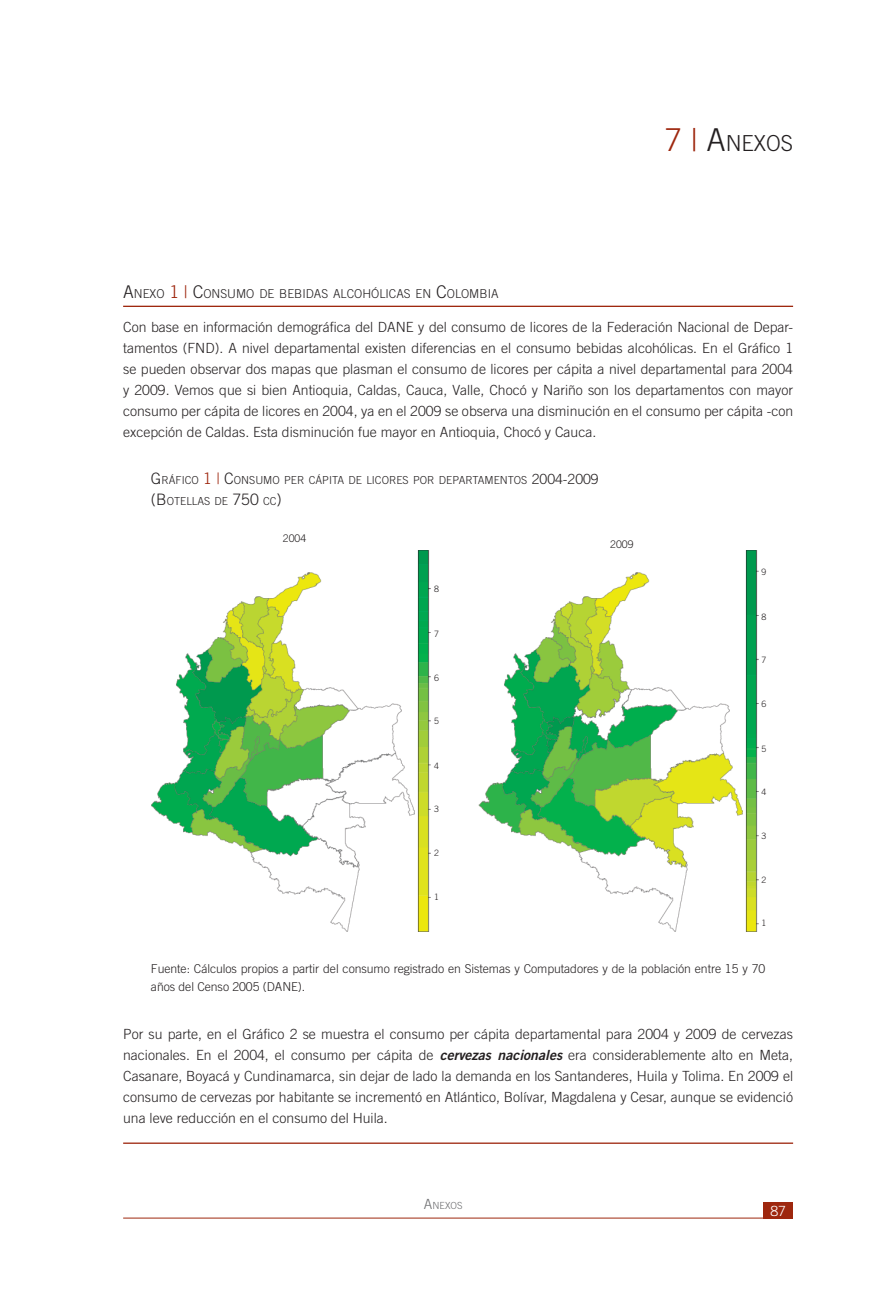
<style>
.page{position:relative;width:893px;height:1295px;background:#fff}
.page>*{position:absolute;margin:0;border:0;box-sizing:border-box;transform-origin:0 0}
.t1{font:300 22.05px "Trade Gothic";color:#231f20}
.t2{font:300 14px/21px "Trade Gothic";color:#231f20;text-align:justify}
.t3{font:300 14px "Trade Gothic";color:#fff}
.t4{font:300 12.25px/17.5px "Trade Gothic";letter-spacing:-.005em;color:#231f20}
.t5{font:300 12.25px "Trade Gothic";color:#231f20}
.t6{font:300 11.03px/21px "Trade Gothic";color:#231f20}
.t7{font:300 10.5px "Trade Gothic";letter-spacing:-.005em;color:#231f20}
.t8{font:300 9.8px "Trade Gothic";color:#6d6e70}
.t9{font:300 8.75px "Trade Gothic";color:#231f20}
.s1{font-size:17.5px}
.s2{font-size:17.5px;color:#9e270e}
.s3{font-size:31.5px;color:#9e270e}
.s4{font-size:31.5px}
.s5{font-size:15.75px}
.s6{font-size:15.75px;color:#9e270e}
.s7{font-size:14px}
.s8{font-family:"Trade Gothic Bold Two";font-weight:400;font-style:italic}
</style>
<div class="page">
<hr style="left:123px;top:1217px;width:640px;height:1px;background:#9e270e">
<div style="left:763px;top:1201px;width:30px;height:17px;background:#9e270e"></div>
<hr style="left:123px;top:305px;width:670px;height:2px;background:#9e270e">
<hr style="left:123px;top:1142px;width:670px;height:1px;background:#9e270e">
<img style="left:151px;top:550px;width:280px;height:381px">
<img style="left:479px;top:550px;width:280px;height:381px">
<p class="t5" style="left:123px;top:289px;width:377px"><span class="s1">A</span>NEXO <span class="s2">1 |</span> <span class="s1">C</span>ONSUMO DE BEBIDAS ALCOHÓLICAS EN <span class="s1">C</span>OLOMBIA</p>
<h1 class="t1" style="left:664px;top:135px;width:130px"><span class="s3">7 |</span> <span class="s4">A</span>NEXOS</h1>
<p class="t2" style="left:123px;top:318px;width:671px">Con base en información demográfica del DANE y del consumo de licores de la Federación Nacional de Depar&shy;tamentos (FND). A nivel departamental existen diferencias en el consumo bebidas alcohólicas. En el Gráfico 1 se pueden observar dos mapas que plasman el consumo de licores per cápita a nivel departamental para 2004 y 2009. Vemos que si bien Antioquia, Caldas, Cauca, Valle, Chocó y Nariño son los departamentos con mayor consumo per cápita de licores en 2004, ya en el 2009 se observa una disminución en el consumo per cápita -con excepción de Caldas. Esta disminución fue mayor en Antioquia, Chocó y Cauca.</p>
<p class="t6" style="left:151px;top:470px;width:449px"><span class="s5">G</span>RÁFICO <span class="s6">1 |</span> <span class="s5">C</span>ONSUMO PER CÁPITA DE LICORES POR DEPARTAMENTOS <span class="s7">2004-2009 </span><span class="s5">(B</span>OTELLAS DE <span class="s5">750</span> CC<span class="s5">)</span></p>
<p class="t7" style="left:283px;top:534px;width:25px">2004</p>
<p class="t7" style="left:610px;top:540px;width:25px">2009</p>
<p class="t9" style="left:434px;top:586px;width:6px">8</p>
<p class="t9" style="left:434px;top:630px;width:6px">7</p>
<p class="t9" style="left:434px;top:674px;width:6px">6</p>
<p class="t9" style="left:434px;top:717px;width:6px">5</p>
<p class="t9" style="left:434px;top:762px;width:6px">4</p>
<p class="t9" style="left:434px;top:805px;width:6px">3</p>
<p class="t9" style="left:434px;top:850px;width:6px">2</p>
<p class="t9" style="left:434px;top:893px;width:6px">1</p>
<p class="t9" style="left:761px;top:568px;width:6px">9</p>
<p class="t9" style="left:761px;top:613px;width:6px">8</p>
<p class="t9" style="left:761px;top:656px;width:6px">7</p>
<p class="t9" style="left:761px;top:700px;width:6px">6</p>
<p class="t9" style="left:761px;top:745px;width:6px">5</p>
<p class="t9" style="left:761px;top:789px;width:6px">4</p>
<p class="t9" style="left:761px;top:832px;width:6px">3</p>
<p class="t9" style="left:761px;top:876px;width:6px">2</p>
<p class="t9" style="left:761px;top:919px;width:6px">1</p>
<p class="t4" style="left:151px;top:960px;width:616px">Fuente: Cálculos propios a partir del consumo registrado en Sistemas y Computadores y de la población entre 15 y 70 años del Censo 2005 (DANE).</p>
<p class="t2" style="left:123px;top:1025px;width:671px">Por su parte, en el Gráfico 2 se muestra el consumo per cápita departamental para 2004 y 2009 de cervezas nacionales. En el 2004, el consumo per cápita de <span class="s8">cervezas nacionales</span> era considerablemente alto en Meta, Casanare, Boyacá y Cundinamarca, sin dejar de lado la demanda en los Santanderes, Huila y Tolima. En 2009 el consumo de cervezas por habitante se incrementó en Atlántico, Bolívar, Magdalena y Cesar, aunque se evidenció una leve reducción en el consumo del Huila.</p>
<p class="t8" style="left:424px;top:1201px;width:40px"><span class="s7">A</span>NEXOS</p>
<p class="t3" style="left:770px;top:1205px;width:17px">87</p>
</div>
